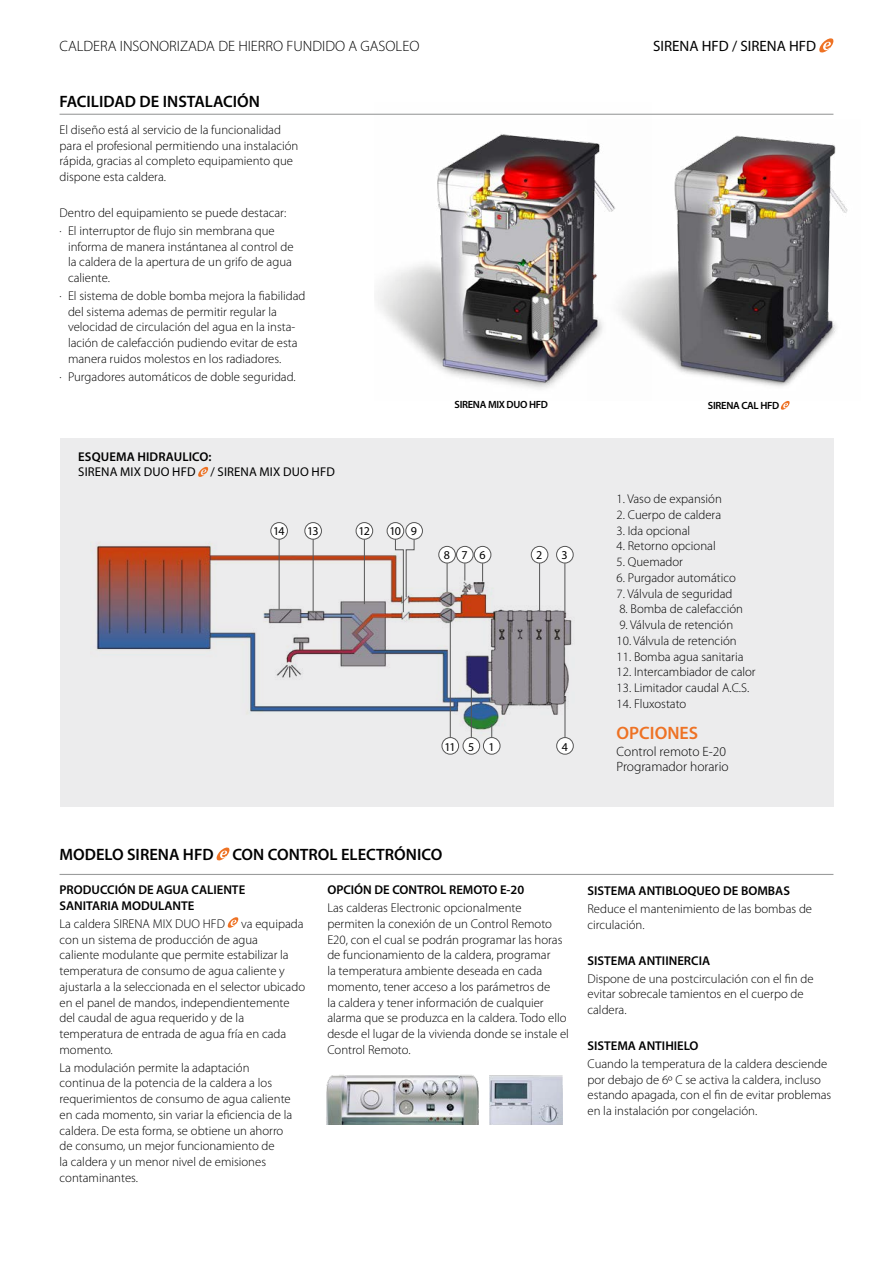
<style>
.page{position:relative;width:893px;height:1263px;background:#fff}
.page>*{position:absolute;margin:0;border:0;box-sizing:border-box;transform-origin:0 0}
.t1{font:600 18px "Myriad Pro";color:#ee7224}
.t2{font:600 16.5px "Myriad Pro";color:#000}
.t3{font:300 15px "Myriad Pro";color:#000}
.t4{font:15px "Myriad Pro";color:#000}
.t5{font:300 13.5px/15.6px "Myriad Pro";color:#000}
.t6{font:300 12.75px/15.8px "Myriad Pro";color:#000}
.t7{font:600 12.75px/15.8px "Myriad Pro";color:#000}
.t8{font:12.75px "Myriad Pro";letter-spacing:.01em;color:#000}
.t9{font:12px "Myriad Pro";letter-spacing:-.08em;color:#000}
.t10{font:600 10.5px "Myriad Pro";letter-spacing:-.03em;color:#000}
</style>
<div class="page">
<img style="left:651px;top:135px;width:197px;height:252px">
<img style="left:374px;top:113px;width:277px;height:276px">
<hr style="left:60px;top:114px;width:773px;height:1px;background:#9c9d9d">
<svg style="left:819px;top:38px;width:15px;height:15px"></svg>
<svg style="left:227px;top:917px;width:12px;height:11px"></svg>
<svg style="left:216px;top:847px;width:14px;height:14px"></svg>
<hr style="left:60px;top:874px;width:773px;height:1px;background:#9c9d9d">
<img style="left:326px;top:1075px;width:153px;height:49px">
<img style="left:489px;top:1075px;width:73px;height:49px">
<div style="left:60px;top:438px;width:773px;height:368px;background:#ececed"></div>
<svg style="left:198px;top:466px;width:11px;height:11px"></svg>
<img style="left:96px;top:522px;width:478px;height:233px">
<div style="left:271px;top:523px;width:16px;height:16px;background:#fff;border-radius:50%"></div>
<div style="left:271px;top:522px;width:17px;height:17px;border:1px solid #565656;border-radius:50%"></div>
<hr style="left:279px;top:539px;width:1px;height:70px;background:#565656">
<div style="left:305px;top:523px;width:16px;height:16px;background:#fff;border-radius:50%"></div>
<div style="left:305px;top:522px;width:17px;height:17px;border:1px solid #565656;border-radius:50%"></div>
<hr style="left:313px;top:539px;width:1px;height:74px;background:#565656">
<div style="left:356px;top:523px;width:17px;height:16px;background:#fff;border-radius:50%"></div>
<div style="left:356px;top:522px;width:17px;height:17px;border:1px solid #565656;border-radius:50%"></div>
<hr style="left:364px;top:539px;width:1px;height:65px;background:#565656">
<div style="left:439px;top:546px;width:16px;height:17px;background:#fff;border-radius:50%"></div>
<div style="left:439px;top:546px;width:17px;height:17px;border:1px solid #565656;border-radius:50%"></div>
<svg style="left:447px;top:563px;width:1px;height:29px"></svg>
<div style="left:442px;top:737px;width:17px;height:17px;background:#fff;border-radius:50%"></div>
<div style="left:442px;top:737px;width:17px;height:17px;border:1px solid #565656;border-radius:50%"></div>
<hr style="left:450px;top:621px;width:1px;height:116px;background:#565656">
<div style="left:463px;top:737px;width:17px;height:17px;background:#fff;border-radius:50%"></div>
<div style="left:463px;top:737px;width:17px;height:17px;border:1px solid #565656;border-radius:50%"></div>
<hr style="left:471px;top:688px;width:1px;height:49px;background:#565656">
<div style="left:483px;top:737px;width:17px;height:17px;background:#fff;border-radius:50%"></div>
<div style="left:483px;top:737px;width:17px;height:17px;border:1px solid #565656;border-radius:50%"></div>
<svg style="left:491px;top:724px;width:1px;height:13px"></svg>
<div style="left:557px;top:737px;width:16px;height:17px;background:#fff;border-radius:50%"></div>
<div style="left:556px;top:737px;width:17px;height:17px;border:1px solid #565656;border-radius:50%"></div>
<hr style="left:565px;top:700px;width:1px;height:37px;background:#565656">
<div style="left:456px;top:546px;width:17px;height:17px;background:#fff;border-radius:50%"></div>
<div style="left:456px;top:546px;width:17px;height:17px;border:1px solid #565656;border-radius:50%"></div>
<svg style="left:465px;top:563px;width:1px;height:18px"></svg>
<div style="left:531px;top:546px;width:17px;height:17px;background:#fff;border-radius:50%"></div>
<div style="left:531px;top:546px;width:17px;height:17px;border:1px solid #565656;border-radius:50%"></div>
<hr style="left:539px;top:563px;width:1px;height:49px;background:#565656">
<div style="left:557px;top:546px;width:16px;height:17px;background:#fff;border-radius:50%"></div>
<div style="left:556px;top:546px;width:17px;height:17px;border:1px solid #565656;border-radius:50%"></div>
<hr style="left:565px;top:563px;width:1px;height:50px;background:#565656">
<div style="left:474px;top:546px;width:17px;height:17px;background:#fff;border-radius:50%"></div>
<div style="left:474px;top:546px;width:17px;height:17px;border:1px solid #565656;border-radius:50%"></div>
<svg style="left:482px;top:563px;width:1px;height:19px"></svg>
<div style="left:387px;top:523px;width:17px;height:16px;background:#fff;border-radius:50%"></div>
<div style="left:387px;top:522px;width:17px;height:17px;border:1px solid #565656;border-radius:50%"></div>
<svg style="left:395px;top:539px;width:20px;height:74px"></svg>
<div style="left:406px;top:523px;width:16px;height:16px;background:#fff;border-radius:50%"></div>
<div style="left:406px;top:522px;width:17px;height:17px;border:1px solid #565656;border-radius:50%"></div>
<svg style="left:780px;top:401px;width:10px;height:9px"></svg>
<p class="t3" style="left:60px;top:38px;width:361px">CALDERA INSONORIZADA DE HIERRO FUNDIDO A GASOLEO</p>
<p class="t4" style="left:653px;top:38px;width:164px">SIRENA HFD / SIRENA HFD</p>
<p class="t2" style="left:60px;top:93px;width:200px">FACILIDAD DE INSTALACIÓN</p>
<p class="t6" style="left:60px;top:122px;width:240px">El diseño está al servicio de la funcionalidad para el profesional permitiendo una instalación rápida, gracias al completo equipamiento que dispone esta caldera.</p>
<p class="t6" style="left:60px;top:204px;width:228px;line-height:17.9px">Dentro del equipamiento se puede destacar: · El interruptor de flujo sin membrana que</p>
<p class="t6" style="left:68px;top:239px;width:227px">informa de manera instántanea al control de la caldera de la apertura de un grifo de agua caliente.</p>
<p class="t6" style="left:68px;top:288px;width:239px;text-indent:-9px">· El sistema de doble bomba mejora la fiabilidad del sistema ademas de permitir regular la velocidad de circulación del agua en la insta&shy;lación de calefacción pudiendo evitar de esta manera ruidos molestos en los radiadores.</p>
<p class="t6" style="left:60px;top:369px;width:238px">· Purgadores automáticos de doble seguridad.</p>
<p class="t7" style="left:78px;top:449px;width:9px">ESQU</p>
<p class="t7" style="left:109px;top:449px;width:104px">EMA HIDRAULICO:</p>
<p class="t8" style="left:78px;top:465px;width:14px">SIRENA</p>
<p class="t8" style="left:120px;top:465px;width:112px">MIX DUO HFD / SIRENA</p>
<p class="t8" style="left:260px;top:465px;width:77px">MIX DUO HFD</p>
<p class="t9" style="left:273px;top:525px;width:13px">14</p>
<p class="t9" style="left:307px;top:525px;width:13px">13</p>
<p class="t9" style="left:358px;top:525px;width:13px">12</p>
<p class="t9" style="left:390px;top:525px;width:29px">10 9</p>
<p class="t10" style="left:455px;top:399px;width:12px">SIRENA</p>
<p class="t10" style="left:488px;top:399px;width:62px">MIX DUO HFD</p>
<p class="t10" style="left:708px;top:400px;width:12px">SIRENA</p>
<p class="t10" style="left:741px;top:400px;width:39px">CAL HFD</p>
<p class="t9" style="left:444px;top:549px;width:8px">8</p>
<p class="t9" style="left:462px;top:549px;width:25px">7 6</p>
<p class="t9" style="left:536px;top:549px;width:8px">2</p>
<p class="t9" style="left:562px;top:549px;width:8px">3</p>
<p class="t9" style="left:445px;top:740px;width:51px">115 1</p>
<p class="t9" style="left:562px;top:740px;width:8px">4</p>
<p class="t6" style="left:617px;top:491px;width:107px">1. Vaso de expansión</p>
<p class="t6" style="left:617px;top:507px;width:106px">2. Cuerpo de caldera</p>
<p class="t6" style="left:617px;top:523px;width:75px">3. Ida opcional</p>
<p class="t6" style="left:617px;top:538px;width:101px">4. Retorno opcional</p>
<p class="t6" style="left:617px;top:554px;width:68px">5. Quemador</p>
<p class="t6" style="left:617px;top:570px;width:121px">6. Purgador automático</p>
<p class="t6" style="left:617px;top:586px;width:117px">7. Válvula de seguridad</p>
<p class="t6" style="left:619px;top:601px;width:125px">8. Bomba de calefacción</p>
<p class="t6" style="left:619px;top:617px;width:115px">9. Válvula de retención</p>
<p class="t6" style="left:617px;top:633px;width:122px">10. Válvula de retención</p>
<p class="t6" style="left:617px;top:649px;width:128px">11. Bomba agua sanitaria</p>
<p class="t6" style="left:617px;top:664px;width:141px">12. Intercambiador de calor</p>
<p class="t6" style="left:617px;top:680px;width:134px">13. Limitador caudal A.C.S.</p>
<p class="t6" style="left:617px;top:696px;width:71px">14. Fluxostato</p>
<h1 class="t1" style="left:617px;top:723px;width:83px">OPCIONES</h1>
<p class="t5" style="left:617px;top:743px;width:114px">Control remoto E-20<br>Programador horario</p>
<p class="t2" style="left:60px;top:846px;width:86px">MODELO SIRENA</p>
<p class="t2" style="left:183px;top:846px;width:261px">HFD CON CONTROL ELECTRÓNICO</p>
<p class="t7" style="left:327px;top:882px;width:198px">OPCIÓN DE CONTROL REMOTO E-20</p>
<p class="t6" style="left:327px;top:900px;width:243px">Las calderas Electronic opcionalmente permiten la conexión de un Control Remoto E20, con el cual se podrán programar las horas de funcionamiento de la caldera, programar<br>la temperatura ambiente deseada en cada momento, tener acceso a los parámetros de<br>la caldera y tener información de cualquier alarma que se produzca en la caldera. Todo ello desde el lugar de la vivienda donde se instale el Control Remoto.</p>
<p class="t7" style="left:60px;top:882px;width:186px">PRODUCCIÓN DE AGUA CALIENTE<br>SANITARIA</p>
<p class="t7" style="left:121px;top:898px;width:73px">MODULANTE</p>
<p class="t6" style="left:60px;top:916px;width:167px">La caldera SIRENA MIX DUO HFD</p>
<p class="t6" style="left:60px;top:916px;width:247px;text-indent:182px">va equipada con un sistema de producción de agua<br>caliente modulante que permite estabilizar la temperatura de consumo de agua caliente y ajustarla a la seleccionada en el selector ubicado en el panel de mandos, independientemente del caudal de agua requerido y de la temperatura de entrada de agua fría en cada momento.</p>
<p class="t6" style="left:60px;top:1060px;width:234px">La modulación permite la adaptación continua de la potencia de la caldera a los requerimientos de consumo de agua caliente en cada momento, sin variar la eficiencia de la caldera. De esta forma, se obtiene un ahorro de consumo, un mejor funcionamiento de<br>la caldera y un menor nivel de emisiones contaminantes.</p>
<p class="t7" style="left:587px;top:883px;width:204px">SISTEMA ANTIBLOQUEO DE BOMBAS</p>
<p class="t6" style="left:587px;top:901px;width:226px">Reduce el mantenimiento de las bombas de circulación.</p>
<p class="t7" style="left:587px;top:953px;width:82px">SISTEMA ANTIINER</p>
<p class="t7" style="left:691px;top:953px;width:14px">CIA</p>
<p class="t6" style="left:587px;top:971px;width:228px">Dispone de una postcirculación con el fin de evitar sobrecale tamientos en el cuerpo de caldera.</p>
<p class="t7" style="left:587px;top:1038px;width:113px">SISTEMA ANTIHIELO</p>
<p class="t6" style="left:587px;top:1056px;width:245px">Cuando la temperatura de la caldera desciende por debajo de 6º C se activa la caldera, incluso estando apagada, con el fin de evitar problemas en la instalación por congelación.</p>
</div>
